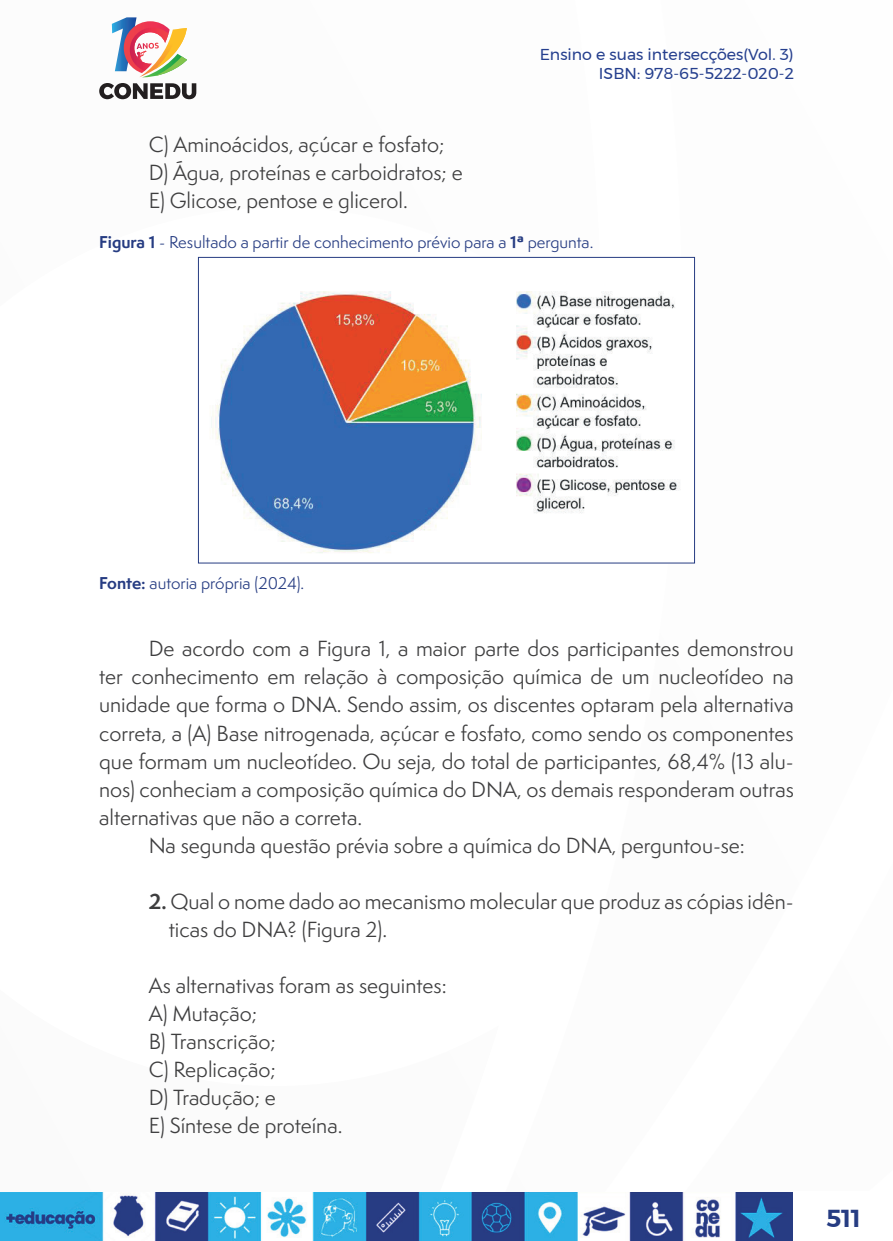
<style>
.page{position:relative;width:893px;height:1241px;background:#fff}
.page>*{position:absolute;margin:0;border:0;box-sizing:border-box;transform-origin:0 0}
.t1{font:600 24.5px "Montserrat";color:#263c82}
._7_CORPO{font:20.12px/28px "Semplicita Pro";color:#3e3e3f;text-align:justify}
._9_LEGENDAS{font:15.75px "Semplicita Pro";color:#263c82}
.t2{font:15.75px/18.9px "Montserrat";color:#253f8e;text-align:right}
._13_FONTES{font:15.75px "Semplicita Pro";color:#263c82}
.s1{font-weight:700}
</style>
<div class="page">
<svg style="left:112px;top:17px;width:75px;height:60px"></svg>
<svg style="left:99px;top:83px;width:97px;height:16px"></svg>
<img style="left:0;top:1192px;width:793px;height:48px">
<img style="left:211px;top:291px;width:468px;height:262px">
<div style="left:198px;top:257px;width:497px;height:306px;border:1px solid #263c82"></div>
<p class="t2" style="left:540px;top:45px;width:256px">Ensino e suas intersecções(Vol. 3)<br>ISBN: 978-65-5222-020-2</p>
<p class="_7_CORPO" style="left:149px;top:130px;width:297px">C) Aminoácidos, açúcar e fosfato;</p>
<p class="_7_CORPO" style="left:149px;top:158px;width:315px">D) Água, proteínas e carboidratos; e</p>
<p class="_7_CORPO" style="left:149px;top:186px;width:260px">E) Glicose, pentose e glicerol.</p>
<p class="_9_LEGENDAS" style="left:99px;top:231px;width:496px"><span class="s1">Figura 1</span> - Resultado a partir de conhecimento prévio para a <span class="s1">1ª</span> pergunta.</p>
<p class="_13_FONTES" style="left:99px;top:571px;width:207px"><span class="s1">Fonte:</span> autoria própria (2024).</p>
<p class="_7_CORPO" style="left:99px;top:634px;width:696px;text-indent:50px">De acordo com a Figura 1, a maior parte dos participantes demonstrou ter conhecimento em relação à composição química de um nucleotídeo na unidade que forma o DNA. Sendo assim, os discentes optaram pela alternativa correta, a (A) Base nitrogenada, açúcar e fosfato, como sendo os componentes que formam um nucleotídeo. Ou seja, do total de participantes, 68,4% (13 alu&shy;nos) conheciam a composição química do DNA, os demais responderam outras alternativas que não a correta.</p>
<p class="_7_CORPO" style="left:149px;top:830px;width:597px">Na segunda questão prévia sobre a química do DNA, perguntou-se:</p>
<p class="_7_CORPO" style="left:169px;top:886px;width:627px;text-indent:-20px"><span class="s1">2.</span> Qual o nome dado ao mecanismo molecular que produz as cópias idên&shy;ticas do DNA? (Figura 2).</p>
<p class="_7_CORPO" style="left:149px;top:970px;width:299px">As alternativas foram as seguintes:</p>
<p class="_7_CORPO" style="left:149px;top:998px;width:110px">A) Mutação;</p>
<p class="_7_CORPO" style="left:149px;top:1026px;width:128px">B) Transcrição;</p>
<p class="_7_CORPO" style="left:149px;top:1054px;width:128px">C) Replicação;</p>
<p class="_7_CORPO" style="left:149px;top:1082px;width:129px">D) Tradução; e</p>
<p class="_7_CORPO" style="left:149px;top:1110px;width:195px">E) Síntese de proteína.</p>
<p class="t1" style="left:826px;top:1198px;width:36px">511</p>
</div>
